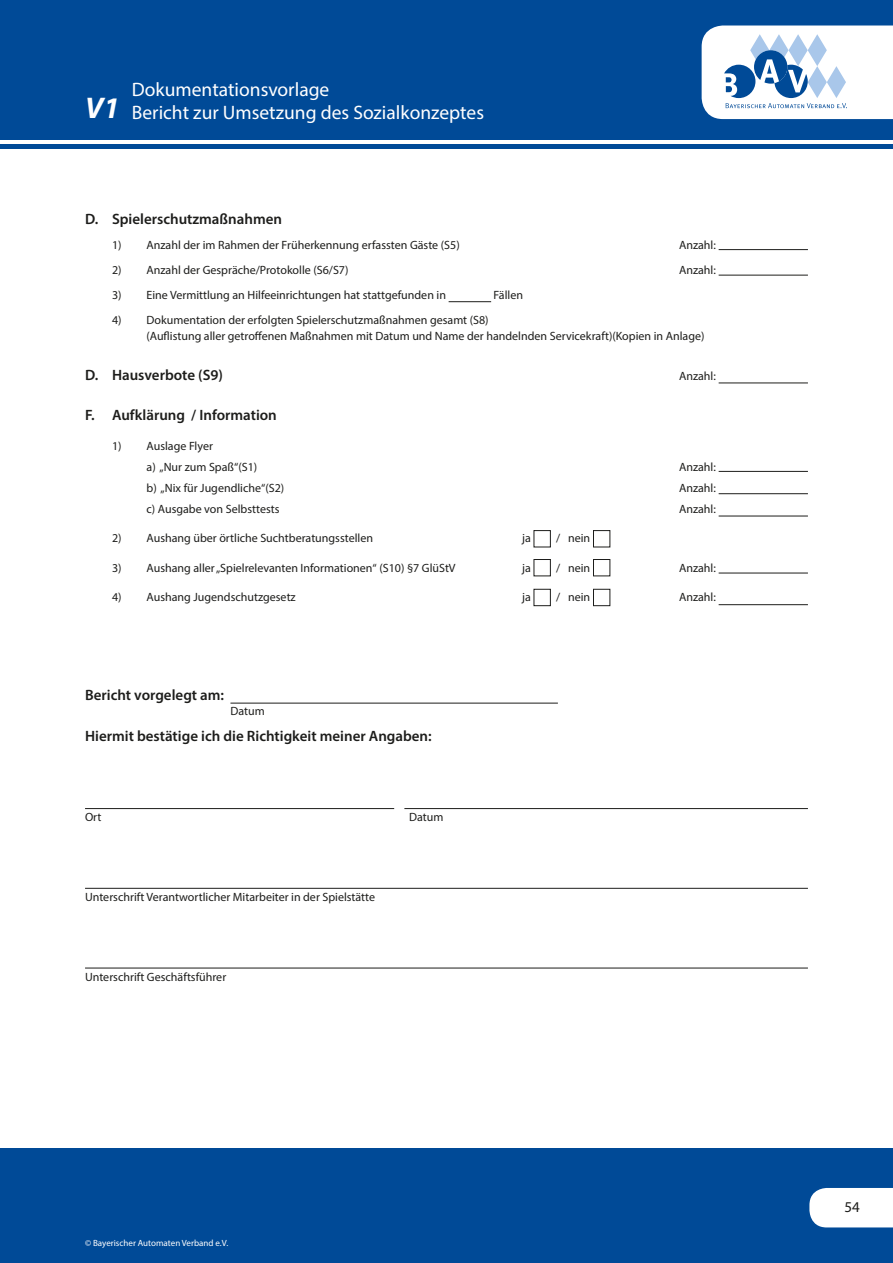
<style>
.page{position:relative;width:893px;height:1263px;background:#fff}
.page>*{position:absolute;margin:0;border:0;box-sizing:border-box;transform-origin:0 0}
.t1{font:italic 700 30px "Myriad Pro";color:#fff}
.t2{font:19.5px/22.5px "Myriad Pro";color:#fff}
.t3{font:600 15px "Myriad Pro";color:#1d1d1b}
.t4{font:15px "Myriad Pro";color:#1d1d1b}
.t5{font:12px/16.5px "Myriad Pro";color:#1d1d1b}
.t6{font:9px "Myriad Pro";color:#fff}
</style>
<div class="page">
<div style="left:0;top:0;width:893px;height:140px;background:#004a97"></div>
<svg style="left:702px;top:26px;width:191px;height:93px;background:#d7e3f0"></svg>
<div style="left:0;top:1148px;width:893px;height:115px;background:#004a97"></div>
<svg style="left:809px;top:1188px;width:84px;height:40px;background:#f1f5f9"></svg>
<hr style="left:0;top:145px;width:893px;height:4px;background:#004a97">
<hr style="left:719px;top:249px;width:89px;height:1px;background:#1d1d1b">
<hr style="left:719px;top:275px;width:89px;height:1px;background:#1d1d1b">
<hr style="left:449px;top:301px;width:42px;height:1px;background:#1d1d1b">
<hr style="left:719px;top:383px;width:89px;height:1px;background:#1d1d1b">
<div style="left:534px;top:530px;width:17px;height:17px;border:1px solid #1d1d1b"></div>
<div style="left:593px;top:530px;width:17px;height:17px;border:1px solid #1d1d1b"></div>
<div style="left:534px;top:559px;width:17px;height:17px;border:1px solid #1d1d1b"></div>
<div style="left:593px;top:559px;width:17px;height:17px;border:1px solid #1d1d1b"></div>
<hr style="left:230px;top:703px;width:328px;height:1px;background:#1d1d1b">
<hr style="left:85px;top:808px;width:309px;height:1px;background:#1d1d1b">
<hr style="left:404px;top:808px;width:404px;height:1px;background:#1d1d1b">
<hr style="left:85px;top:888px;width:723px;height:1px;background:#1d1d1b">
<hr style="left:85px;top:968px;width:723px;height:1px;background:#1d1d1b">
<hr style="left:719px;top:516px;width:89px;height:1px;background:#1d1d1b">
<hr style="left:719px;top:573px;width:89px;height:1px;background:#1d1d1b">
<hr style="left:719px;top:604px;width:89px;height:1px;background:#1d1d1b">
<div style="left:534px;top:589px;width:17px;height:17px;border:1px solid #1d1d1b"></div>
<div style="left:593px;top:589px;width:17px;height:17px;border:1px solid #1d1d1b"></div>
<hr style="left:719px;top:471px;width:89px;height:1px;background:#1d1d1b">
<hr style="left:719px;top:493px;width:89px;height:1px;background:#1d1d1b">
<h1 class="t1" style="left:85px;top:89px;width:36px">V1</h1>
<h2 class="t2" style="left:132px;top:78px;width:354px">Dokumentationsvorlage<br>Bericht zur Umsetzung des Sozialkonzeptes</h2>
<p class="t3" style="left:85px;top:209px;width:198px">D. Spielerschutzmaßnahmen</p>
<p class="t5" style="left:112px;top:236px;width:349px">1) Anzahl der im Rahmen der Früherkennung erfassten Gäste (S5)</p>
<p class="t5" style="left:679px;top:236px;width:38px">Anzahl:</p>
<p class="t5" style="left:112px;top:261px;width:238px">2) Anzahl der Gespräche/Protokolle (S6/S7)</p>
<p class="t5" style="left:679px;top:261px;width:38px">Anzahl:</p>
<p class="t5" style="left:112px;top:286px;width:335px">3) Eine Vermittlung an Hilfeeinrichtungen hat stattgefunden in</p>
<p class="t5" style="left:494px;top:286px;width:31px">Fällen</p>
<p class="t5" style="left:147px;top:311px;width:559px;text-indent:-34px">4) Dokumentation der erfolgten Spielerschutzmaßnahmen gesamt (S8)<br>(Auflistung aller getroffenen Maßnahmen mit Datum und Name der handelnden Servicekraft)(Kopien in Anlage)</p>
<p class="t3" style="left:85px;top:366px;width:140px">D. Hausverbote (S9)</p>
<p class="t5" style="left:679px;top:368px;width:38px">Anzahl:</p>
<p class="t3" style="left:85px;top:406px;width:193px">F. Aufklärung / Information</p>
<p class="t5" style="left:147px;top:435px;width:112px;line-height:21px;text-indent:-34px">1) Auslage Flyer<br>a) „Nur zum Spaß“(S1)</p>
<p class="t5" style="left:679px;top:458px;width:38px">Anzahl:</p>
<p class="t5" style="left:147px;top:479px;width:139px">b) „Nix für Jugendliche“(S2)</p>
<p class="t5" style="left:679px;top:479px;width:38px">Anzahl:</p>
<p class="t5" style="left:147px;top:500px;width:134px">c) Ausgabe von Selbsttests</p>
<p class="t5" style="left:679px;top:500px;width:38px">Anzahl:</p>
<p class="t5" style="left:112px;top:530px;width:262px">2) Aushang über örtliche Suchtberatungsstellen</p>
<p class="t5" style="left:522px;top:530px;width:10px">ja</p>
<p class="t5" style="left:556px;top:530px;width:35px">/ nein</p>
<p class="t5" style="left:112px;top:559px;width:345px">3) Aushang aller „Spielrelevanten Informationen“ (S10) §7 GlüStV</p>
<p class="t5" style="left:522px;top:559px;width:10px">ja</p>
<p class="t5" style="left:556px;top:559px;width:35px">/ nein</p>
<p class="t5" style="left:679px;top:559px;width:38px">Anzahl:</p>
<p class="t5" style="left:112px;top:589px;width:185px">4) Aushang Jugendschutzgesetz</p>
<p class="t5" style="left:522px;top:589px;width:10px">ja</p>
<p class="t5" style="left:556px;top:589px;width:35px">/ nein</p>
<p class="t5" style="left:679px;top:589px;width:38px">Anzahl:</p>
<p class="t3" style="left:85px;top:686px;width:141px">Bericht vorgelegt am:</p>
<p class="t3" style="left:85px;top:726px;width:348px">Hiermit bestätige ich die Richtigkeit meiner Angaben:</p>
<p class="t5" style="left:230px;top:703px;width:36px">Datum</p>
<p class="t5" style="left:85px;top:808px;width:18px">Ort</p>
<p class="t5" style="left:409px;top:808px;width:36px">Datum</p>
<p class="t5" style="left:85px;top:888px;width:292px">Unterschrift Verantwortlicher Mitarbeiter in der Spielstätte</p>
<p class="t5" style="left:85px;top:968px;width:143px">Unterschrift Geschäftsführer</p>
<p class="t6" style="left:85px;top:1238px;width:145px">© Bayerischer Automaten Verband e.V.</p>
<p class="t4" style="left:844px;top:1198px;width:17px">54</p>
</div>
